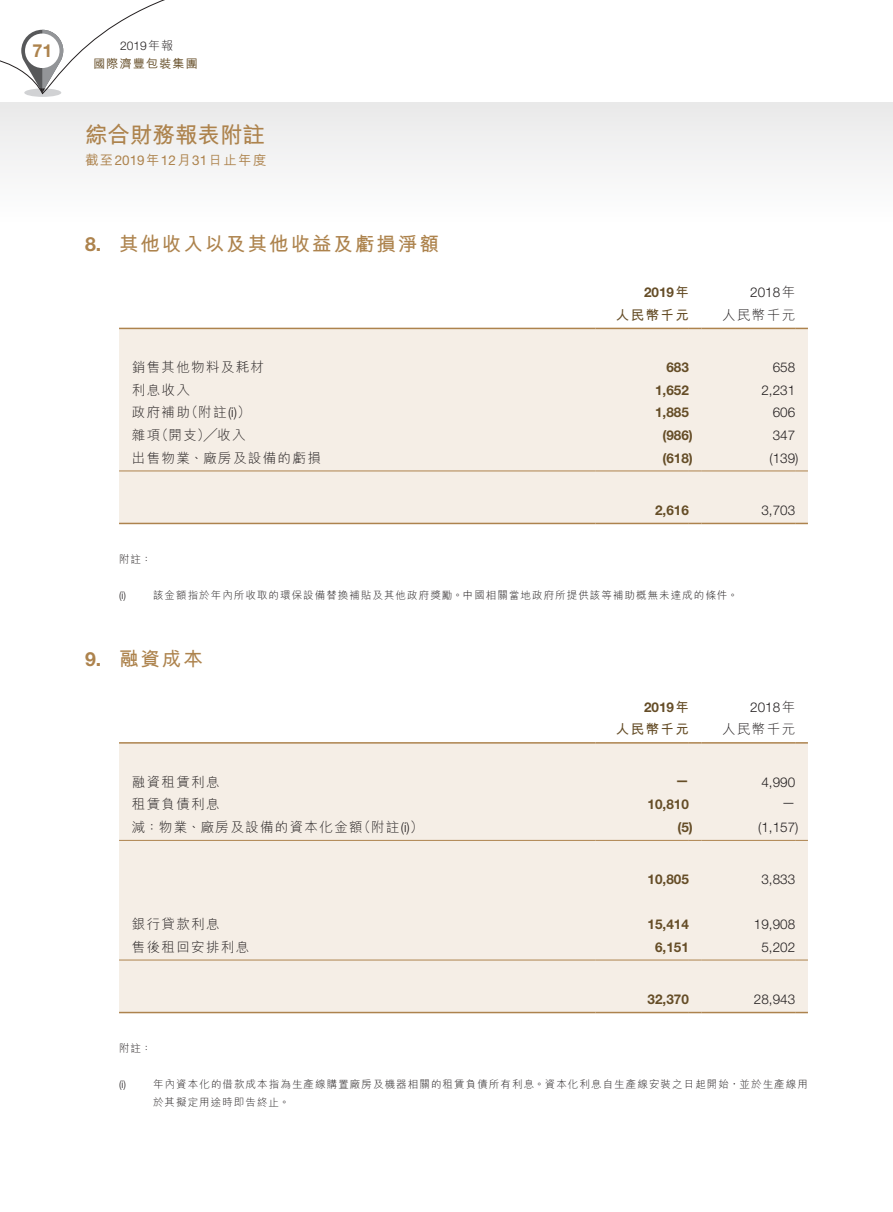
<style>
.page{position:relative;width:893px;height:1212px;background:#fff}
.page>*{position:absolute;margin:0;border:0;box-sizing:border-box;transform-origin:0 0}
.t1{font:700 22.5px "M Hei HK";color:#ad834d}
.t2{font:700 19.5px "M Hei HK";letter-spacing:.1em;color:#ad834d}
.t3{font:700 18px "Helvetica Neue LT Std";color:#ad834d}
.t4{font:300 13.5px "M Hei HK";letter-spacing:.1em;color:#231f20}
.t5{font:700 13.5px "Helvetica Neue LT Std";color:#654d27}
.t6{font:300 13.5px "Helvetica Neue LT Std";color:#231f20}
.t7{font:500 13.5px "M Hei HK";letter-spacing:.1em;color:#ad834d}
.t8{font:700 13.5px "M Hei HK";letter-spacing:.1em;color:#654d27}
.t9{font:500 12px "M Hei HK";letter-spacing:.1em;color:#654d27}
.t10{font:300 12px "Helvetica Neue LT Std";color:#231f20}
.t11{font:300 10.5px/18px "M Hei HK";letter-spacing:.1em;color:#231f20}
.t12{font:300 10.5px "Helvetica Neue LT Std";color:#231f20}
.s1{font-family:"M Hei HK"}
.s2{font-family:"Helvetica Neue LT Std";font-weight:400}
.s3{font-family:"Helvetica Neue LT Std"}
</style>
<div class="page">
<div style="left:0;top:102px;width:893px;height:130px;background:#f4f5f5"></div>
<div style="left:119px;top:329px;width:689px;height:194px;background:#f5eee6"></div>
<hr style="left:119px;top:471px;width:476px;height:1px;background:#ad834d">
<hr style="left:595px;top:471px;width:94px;height:1px;background:#ad834d">
<svg style="left:689px;top:471px;width:13px;height:1px"></svg>
<hr style="left:702px;top:471px;width:93px;height:1px;background:#ad834d">
<hr style="left:119px;top:523px;width:476px;height:1px;background:#ad834d">
<hr style="left:595px;top:523px;width:94px;height:1px;background:#ad834d">
<svg style="left:689px;top:523px;width:13px;height:1px"></svg>
<hr style="left:702px;top:523px;width:93px;height:1px;background:#ad834d">
<hr style="left:119px;top:328px;width:476px;height:1px;background:#ad834d">
<hr style="left:595px;top:328px;width:94px;height:1px;background:#ad834d">
<svg style="left:689px;top:328px;width:13px;height:1px"></svg>
<hr style="left:702px;top:328px;width:93px;height:1px;background:#ad834d">
<svg style="left:795px;top:328px;width:13px;height:1px"></svg>
<svg style="left:795px;top:471px;width:13px;height:1px"></svg>
<svg style="left:795px;top:523px;width:13px;height:1px"></svg>
<div style="left:119px;top:744px;width:689px;height:268px;background:#f5eee6"></div>
<hr style="left:119px;top:840px;width:476px;height:1px;background:#ad834d">
<hr style="left:595px;top:840px;width:94px;height:1px;background:#ad834d">
<svg style="left:689px;top:840px;width:13px;height:1px"></svg>
<hr style="left:702px;top:840px;width:93px;height:1px;background:#ad834d">
<hr style="left:119px;top:960px;width:476px;height:1px;background:#ad834d">
<hr style="left:595px;top:960px;width:94px;height:1px;background:#ad834d">
<svg style="left:689px;top:960px;width:13px;height:1px"></svg>
<hr style="left:702px;top:960px;width:93px;height:1px;background:#ad834d">
<hr style="left:119px;top:1012px;width:476px;height:1px;background:#ad834d">
<hr style="left:595px;top:1012px;width:94px;height:1px;background:#ad834d">
<svg style="left:689px;top:1012px;width:13px;height:1px"></svg>
<hr style="left:702px;top:1012px;width:93px;height:1px;background:#ad834d">
<hr style="left:119px;top:742px;width:476px;height:2px;background:#ad834d">
<hr style="left:595px;top:742px;width:94px;height:2px;background:#ad834d">
<svg style="left:689px;top:742px;width:13px;height:2px"></svg>
<hr style="left:702px;top:742px;width:93px;height:2px;background:#ad834d">
<svg style="left:795px;top:742px;width:13px;height:2px"></svg>
<svg style="left:795px;top:840px;width:13px;height:1px"></svg>
<svg style="left:795px;top:960px;width:13px;height:1px"></svg>
<svg style="left:795px;top:1012px;width:13px;height:1px"></svg>
<svg style="left:0;top:0;width:165px;height:97px"></svg>
<h3 class="t3" style="left:33px;top:40px;width:22px">71</h3>
<p class="t10" style="left:120px;top:39px;width:55px">2019<span class="s1">年報</span></p>
<p class="t9" style="left:93px;top:55px;width:106px">國際濟豐包裝集團</p>
<h1 class="t1" style="left:85px;top:119px;width:181px">綜合財務報表附註</h1>
<p class="t7" style="left:85px;top:150px;width:183px">截至<span class="s2">2019</span>年<span class="s2">12</span>月<span class="s2">31</span>日止年度</p>
<h2 class="t2" style="left:85px;top:230px;width:355px"><span class="s3">8.</span> 其他收入以及其他收益及虧損淨額</h2>
<p class="t5" style="left:644px;top:284px;width:46px">2019<span class="s1">年</span></p>
<p class="t6" style="left:750px;top:284px;width:46px">2018<span class="s1">年</span></p>
<p class="t8" style="left:616px;top:305px;width:74px">人民幣千元</p>
<p class="t4" style="left:722px;top:308px;width:74px">人民幣千元</p>
<p class="t4" style="left:132px;top:361px;width:134px">銷售其他物料及耗材</p>
<p class="t5" style="left:666px;top:359px;width:24px">683</p>
<p class="t6" style="left:773px;top:359px;width:24px">658</p>
<p class="t4" style="left:132px;top:383px;width:60px">利息收入</p>
<p class="t5" style="left:655px;top:382px;width:35px">1,652</p>
<p class="t6" style="left:761px;top:382px;width:35px">2,231</p>
<p class="t4" style="left:132px;top:406px;width:120px">政府補助（附註<span class="s3">(i)</span>）</p>
<p class="t5" style="left:655px;top:404px;width:35px">1,885</p>
<p class="t6" style="left:773px;top:404px;width:24px">606</p>
<p class="t4" style="left:132px;top:428px;width:115px">雜項（開支）╱收入</p>
<p class="t5" style="left:662px;top:427px;width:32px">(986)</p>
<p class="t6" style="left:773px;top:427px;width:24px">347</p>
<p class="t4" style="left:132px;top:451px;width:191px">出售物業、廠房及設備的虧損</p>
<p class="t5" style="left:662px;top:449px;width:32px">(618)</p>
<p class="t6" style="left:769px;top:449px;width:31px">(139)</p>
<p class="t5" style="left:655px;top:501px;width:35px">2,616</p>
<p class="t6" style="left:761px;top:502px;width:35px">3,703</p>
<p class="t11" style="left:119px;top:550px;width:34px">附註：</p>
<p class="t12" style="left:119px;top:589px;width:9px">(i)</p>
<p class="t11" style="left:153px;top:586px;width:586px">該金額指於年內所收取的環保設備替換補貼及其他政府獎勵。中國相關當地政府所提供該等補助概無未達成的條件。</p>
<h2 class="t2" style="left:85px;top:644px;width:119px"><span class="s3">9.</span> 融資成本</h2>
<p class="t5" style="left:644px;top:698px;width:46px">2019<span class="s1">年</span></p>
<p class="t6" style="left:750px;top:698px;width:46px">2018<span class="s1">年</span></p>
<p class="t8" style="left:616px;top:719px;width:74px">人民幣千元</p>
<p class="t4" style="left:722px;top:722px;width:74px">人民幣千元</p>
<p class="t4" style="left:132px;top:775px;width:89px">融資租賃利息</p>
<p class="t5" style="left:675px;top:772px;width:15px">—</p>
<p class="t6" style="left:761px;top:774px;width:35px">4,990</p>
<p class="t4" style="left:132px;top:797px;width:89px">租賃負債利息</p>
<p class="t5" style="left:648px;top:796px;width:43px">10,810</p>
<p class="t6" style="left:782px;top:794px;width:15px">—</p>
<p class="t4" style="left:132px;top:820px;width:293px">減：物業、廠房及設備的資本化金額（附註<span class="s3">(i)</span>）</p>
<p class="t5" style="left:677px;top:819px;width:17px">(5)</p>
<p class="t6" style="left:758px;top:819px;width:42px">(1,157)</p>
<p class="t5" style="left:648px;top:871px;width:43px">10,805</p>
<p class="t6" style="left:761px;top:871px;width:35px">3,833</p>
<p class="t4" style="left:132px;top:917px;width:89px">銀行貸款利息</p>
<p class="t5" style="left:648px;top:916px;width:43px">15,414</p>
<p class="t6" style="left:754px;top:916px;width:43px">19,908</p>
<p class="t4" style="left:132px;top:940px;width:119px">售後租回安排利息</p>
<p class="t5" style="left:655px;top:938px;width:35px">6,151</p>
<p class="t6" style="left:761px;top:938px;width:35px">5,202</p>
<p class="t5" style="left:648px;top:990px;width:43px">32,370</p>
<p class="t6" style="left:754px;top:991px;width:43px">28,943</p>
<p class="t11" style="left:119px;top:1039px;width:34px">附註：</p>
<p class="t12" style="left:119px;top:1078px;width:9px">(i)</p>
<p class="t11" style="left:153px;top:1075px;width:656px">年內資本化的借款成本指為生產線購置廠房及機器相關的租賃負債所有利息。資本化利息自生產線安裝之日起開始，並於生產線用於其擬定用途時即告終止。</p>
</div>
